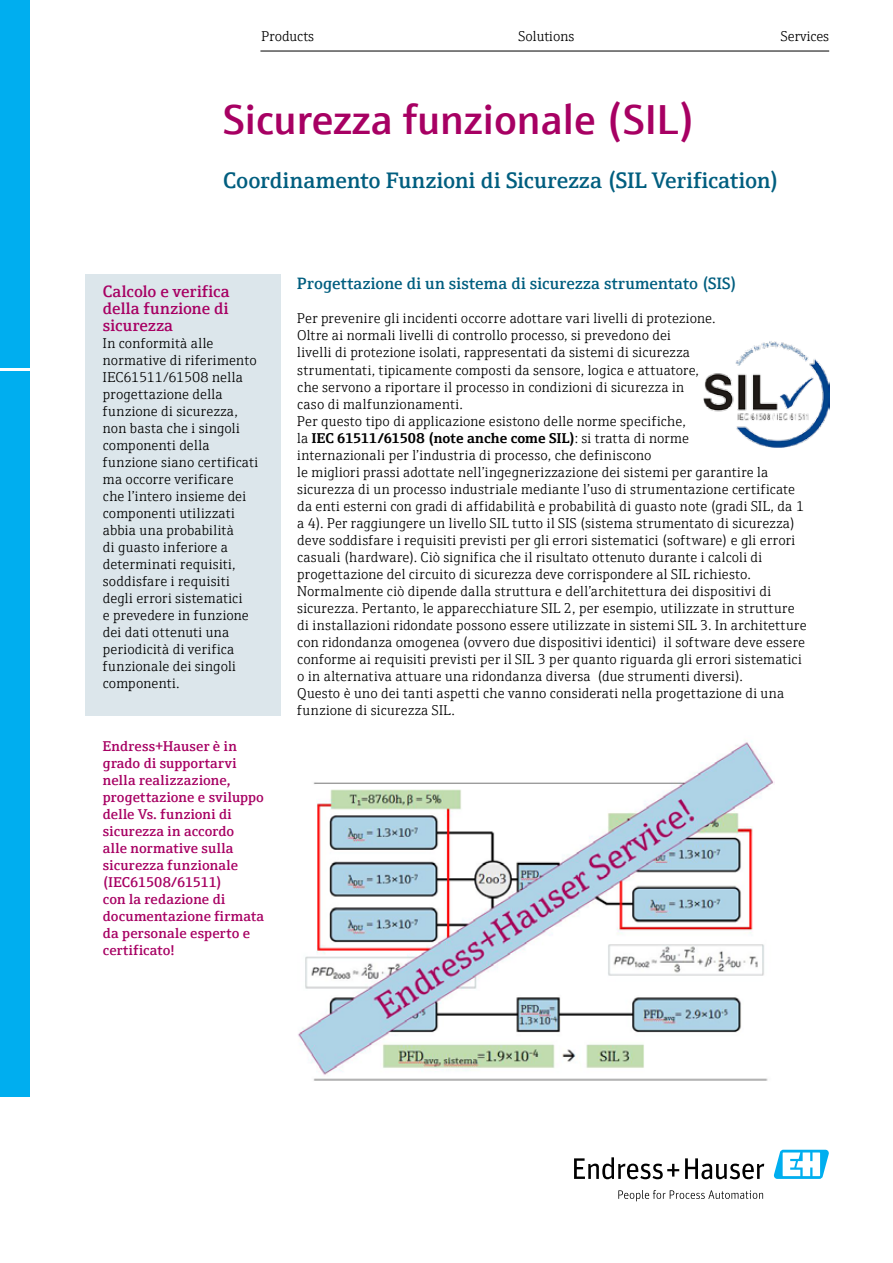
<style>
.page{position:relative;width:893px;height:1263px;background:#fff}
.page>*{position:absolute;margin:0;border:0;box-sizing:border-box;transform-origin:0 0}
.t1{font:600 42px "E+H Sans";color:#a70063}
.t2{font:600 22.5px "E+H Serif";letter-spacing:.005em;color:#005e7f}
.t3{font:600 16.5px "E+H Serif";letter-spacing:.01em;color:#005e7f}
.t4{font:600 16.5px/17px "E+H Serif";letter-spacing:.01em;color:#a70063;text-align:justify}
.t5{font:300 14.25px/17px "E+H Serif";letter-spacing:.015em;color:#000}
.t6{font:600 14.25px/17px "E+H Serif";letter-spacing:.015em;color:#a70063}
.s1{font-weight:700}
</style>
<div class="page">
<div style="left:85px;top:274px;width:196px;height:441px;background:#dce6eb"></div>
<img style="left:704px;top:341px;width:125px;height:107px">
<img style="left:298px;top:741px;width:476px;height:340px">
<hr style="left:260px;top:51px;width:569px;height:1px;background:#000">
<div style="left:0;top:0;width:30px;height:1096px;background:#00aeef"></div>
<hr style="left:0;top:369px;width:36px;height:2px;background:#fff">
<svg style="left:574px;top:1157px;width:105px;height:22px"></svg>
<svg style="left:685px;top:1158px;width:79px;height:21px"></svg>
<svg style="left:618px;top:1190px;width:145px;height:11px"></svg>
<svg style="left:773px;top:1150px;width:56px;height:29px"></svg>
<p class="t5" style="left:261px;top:27px;width:54px">Products</p>
<p class="t5" style="left:519px;top:27px;width:57px">Solutions</p>
<p class="t5" style="left:781px;top:27px;width:50px">Services</p>
<h1 class="t1" style="left:223px;top:88px;width:474px">Sicurezza funzionale (SIL)</h1>
<h2 class="t2" style="left:223px;top:163px;width:557px">Coordinamento Funzioni di Sicurezza (SIL Verification)</h2>
<p class="t4" style="left:103px;top:281px;width:128px">Calcolo e verifica della funzione di sicurezza</p>
<p class="t5" style="left:103px;top:334px;width:157px">In conformità alle normative di riferimento<br>IEC61511/61508 nella progettazione della funzione di sicurezza, non basta che i singoli componenti della funzione siano certificati ma occorre verificare che l’intero insieme dei componenti utilizzati abbia una probabilità<br>di guasto inferiore a determinati requisiti, soddisfare i requisiti degli errori sistematici<br>e prevedere in funzione dei dati ottenuti una periodicità di verifica funzionale dei singoli componenti.</p>
<p class="t6" style="left:103px;top:737px;width:163px">Endress+Hauser è in grado di supportarvi nella realizzazione, progettazione e sviluppo delle Vs. funzioni di sicurezza in accordo<br>alle normative sulla sicurezza funzionale (IEC61508/61511)<br>con la redazione di documentazione firmata da personale esperto e certificato!</p>
<p class="t3" style="left:297px;top:271px;width:441px">Progettazione di un sistema di sicurezza strumentato (SIS)</p>
<p class="t5" style="left:297px;top:309px;width:511px">Per prevenire gli incidenti occorre adottare vari livelli di protezione.<br>Oltre ai normali livelli di controllo processo, si prevedono dei<br>livelli di protezione isolati, rappresentati da sistemi di sicurezza<br>strumentati, tipicamente composti da sensore, logica e attuatore,<br>che servono a riportare il processo in condizioni di sicurezza in<br>caso di malfunzionamenti.<br>Per questo tipo di applicazione esistono delle norme specifiche,<br>la <span class="s1">IEC 61511/61508 (note anche come SIL)</span>: si tratta di norme<br>internazionali per l’industria di processo, che definiscono<br>le migliori prassi adottate nell’ingegnerizzazione dei sistemi per garantire la sicurezza di un processo industriale mediante l’uso di strumentazione certificate da enti esterni con gradi di affidabilità e probabilità di guasto note (gradi SIL, da 1 a 4). Per raggiungere un livello SIL tutto il SIS (sistema strumentato di sicurezza) deve soddisfare i requisiti previsti per gli errori sistematici (software) e gli errori casuali (hardware). Ciò significa che il risultato ottenuto durante i calcoli di progettazione del circuito di sicurezza deve corrispondere al SIL richiesto.<br>Normalmente ciò dipende dalla struttura e dell’architettura dei dispositivi di sicurezza. Pertanto, le apparecchiature SIL 2, per esempio, utilizzate in strutture di installazioni ridondate possono essere utilizzate in sistemi SIL 3. In architetture con ridondanza omogenea (ovvero due dispositivi identici) il software deve essere conforme ai requisiti previsti per il SIL 3 per quanto riguarda gli errori sistematici o in alternativa attuare una ridondanza diversa (due strumenti diversi).<br>Questo è uno dei tanti aspetti che vanno considerati nella progettazione di una funzione di sicurezza SIL.</p>
</div>
